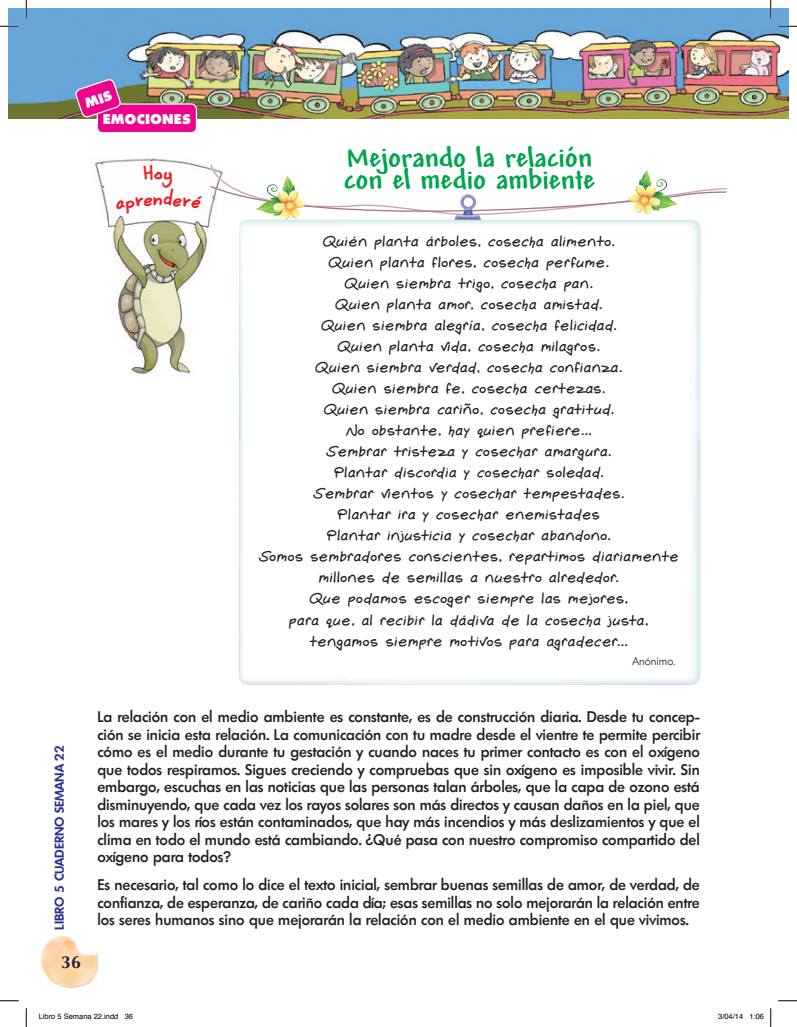
<style>
.page{position:relative;width:797px;height:1027px;background:#fff}
.page>*{position:absolute;margin:0;border:0;box-sizing:border-box;transform-origin:0 0}
.t1{font:700 30px/22.5px "Andy";color:#00a54f}
.t2{font:700 17.5px "Optima";color:#231f20}
.t3{font:500 15px/17.5px "Limerick";color:#231f20;text-align:justify}
.t4{font:15px/21px "Gemelli";color:#231f20;text-align:center}
.t5{font:15px "Coert Schrift Dik";color:#ee1d23}
.t6{font:800 13.75px "Limerick";letter-spacing:.05em;color:#fff}
.t7{font:600 12.5px "Limerick";color:#2e3092}
.t8{font:300 11.25px "Limerick";color:#231f20}
.t9{font:7.5px "Helvetica";color:#000}
</style>
<div class="page">
<img style="left:41px;top:936px;width:57px;height:51px">
<img style="left:9px;top:9px;width:779px;height:109px">
<img style="left:95px;top:158px;width:115px;height:216px">
<svg style="left:210px;top:164px;width:517px;height:277px"></svg>
<div style="left:97px;top:104px;width:99px;height:29px;background:#ed028c;border-radius:5px"></div>
<div style="left:97px;top:103px;width:100px;height:30px;border:1px solid #fff;border-radius:5px"></div>
<svg style="left:0;top:25px;width:19px;height:2px"></svg>
<svg style="left:778px;top:25px;width:19px;height:2px"></svg>
<svg style="left:0;top:1000px;width:19px;height:1px"></svg>
<svg style="left:778px;top:1000px;width:19px;height:1px"></svg>
<svg style="left:25px;top:0;width:2px;height:19px"></svg>
<svg style="left:25px;top:1008px;width:2px;height:19px"></svg>
<svg style="left:770px;top:0;width:1px;height:19px"></svg>
<svg style="left:770px;top:1008px;width:1px;height:19px"></svg>
<svg style="left:144px;top:164px;width:9px;height:16px"></svg>
<svg style="left:116px;top:197px;width:37px;height:16px"></svg>
<svg style="left:162px;top:172px;width:40px;height:37px"></svg>
<svg style="left:75px;top:76px;width:46px;height:45px"></svg>
<p class="t6" style="left:103px;top:110px;width:89px">EMOCIONES</p>
<p class="t5" style="left:155px;top:165px;width:11px">o</p>
<p class="t5" style="left:154px;top:191px;width:11px">n</p>
<h1 class="t1" style="left:344px;top:148px;width:253px">Mejorando la relación con el medio ambiente</h1>
<p class="t4" style="left:259px;top:231px;width:422px">Quién planta árboles, cosecha alimento.<br>Quien planta flores, cosecha perfume.<br>Quien siembra trigo, cosecha pan.<br>Quien planta amor, cosecha amistad.<br>Quien siembra alegría, cosecha felicidad.<br>Quien planta vida, cosecha milagros.<br>Quien siembra verdad, cosecha confianza.<br>Quien siembra fe, cosecha certezas.<br>Quien siembra cariño, cosecha gratitud.<br>No obstante, hay quien prefiere...<br>Sembrar tristeza y cosechar amargura.<br>Plantar discordia y cosechar soledad.<br>Sembrar vientos y cosechar tempestades.<br>Plantar ira y cosechar enemistades<br>Plantar injusticia y cosechar abandono.<br>Somos sembradores conscientes, repartimos diariamente millones de semillas a nuestro alrededor.<br>Que podamos escoger siempre las mejores,<br>para que, al recibir la dádiva de la cosecha justa, tengamos siempre motivos para agradecer...</p>
<p class="t8" style="left:632px;top:654px;width:44px">Anónimo.</p>
<p class="t7" style="left:51px;top:930px;width:186px;rotate:-90deg">LIBRO 5 CUADERNO SEMANA 22</p>
<p class="t2" style="left:61px;top:952px;width:21px">36</p>
<p class="t3" style="left:97px;top:708px;width:604px">La relación con el medio ambiente es constante, es de construcción diaria. Desde tu concep&shy;ción se inicia esta relación. La comunicación con tu madre desde el vientre te permite percibir cómo es el medio durante tu gestación y cuando naces tu primer contacto es con el oxígeno que todos respiramos. Sigues creciendo y compruebas que sin oxígeno es imposible vivir. Sin embargo, escuchas en las noticias que las personas talan árboles, que la capa de ozono está disminuyendo, que cada vez los rayos solares son más directos y causan daños en la piel, que los mares y los ríos están contaminados, que hay más incendios y más deslizamientos y que el clima en todo el mundo está cambiando. ¿Qué pasa con nuestro compromiso compartido del oxígeno para todos?</p>
<p class="t3" style="left:97px;top:876px;width:604px">Es necesario, tal como lo dice el texto inicial, sembrar buenas semillas de amor, de verdad, de confianza, de esperanza, de cariño cada día; esas semillas no solo mejorarán la relación entre los seres humanos sino que mejorarán la relación con el medio ambiente en el que vivimos.</p>
<p class="t9" style="left:39px;top:1011px;width:96px">Libro 5 Semana 22.indd 36</p>
<p class="t9" style="left:718px;top:1011px;width:47px">3/04/14 1:06</p>
</div>
